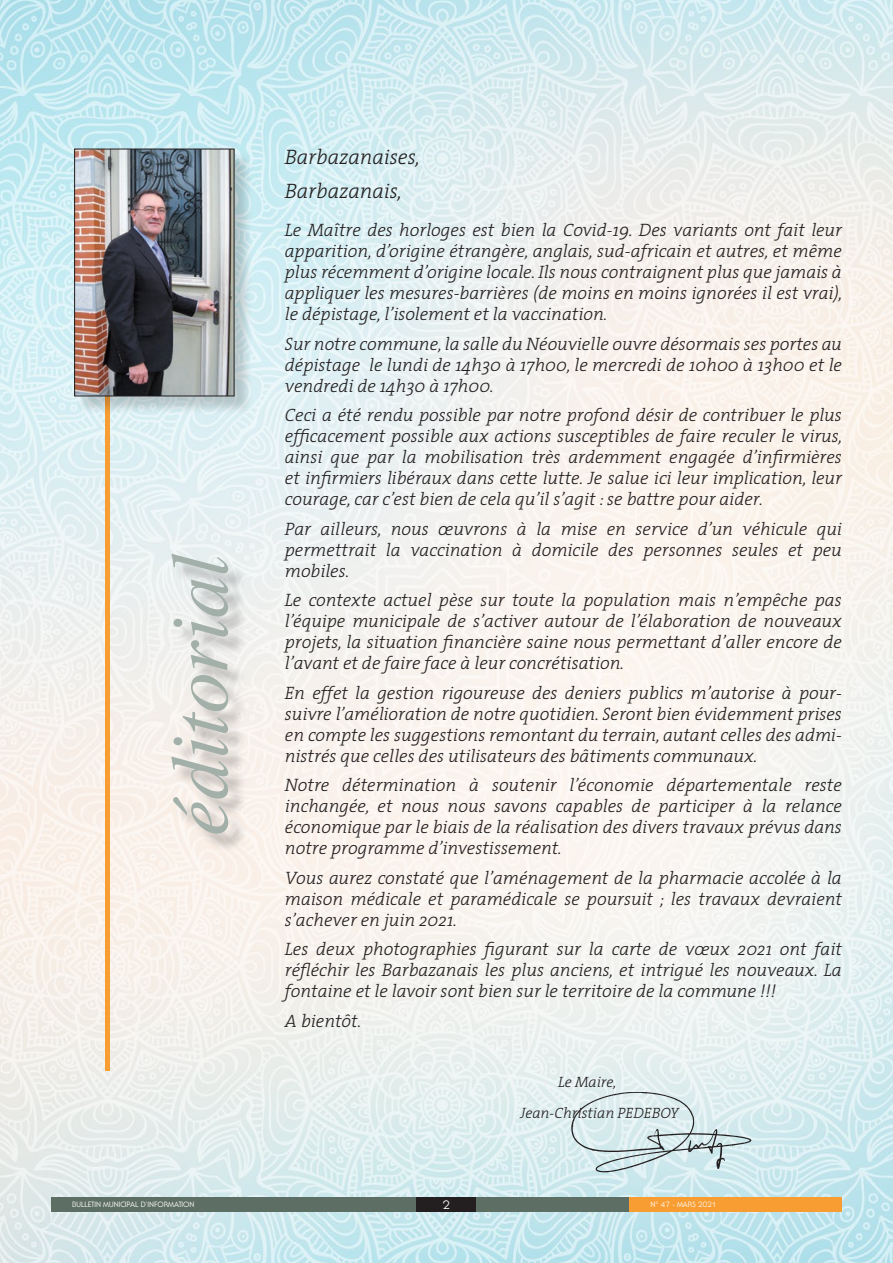
<style>
.page{position:relative;width:893px;height:1263px;background:#fff}
.page>*{position:absolute;margin:0;border:0;box-sizing:border-box;transform-origin:0 0}
.t1{font:italic 81.9px "Times";color:#a3b0aa}
.t2{font:italic 300 21px/33.8px "The Serif";color:#231f20}
.t3{font:italic 300 18px/21px "The Serif";color:#231f20;text-align:justify}
.t4{font:italic 300 15px/31px "The Serif";color:#231f20}
.t5{font:12px "Serif Gothic Std";color:#fff}
.t6{font:7.5px "Serif Gothic Std";color:#fff}
</style>
<div class="page">
<img style="left:0;top:0;width:893px;height:1263px">
<img style="left:571px;top:1093px;width:181px;height:79px">
<div style="left:174px;top:557px;width:73px;height:295px;background:#231f20;opacity:.3"></div>
<div style="left:105px;top:397px;width:5px;height:674px;background:#f89d31"></div>
<div style="left:76px;top:151px;width:177px;height:264px;background:#231f20;opacity:.2"></div>
<img style="left:76px;top:151px;width:156px;height:243px">
<div style="left:74px;top:149px;width:160px;height:247px;border:1px solid #231f20"></div>
<div style="left:51px;top:1197px;width:791px;height:15px;background:#5d6e65"></div>
<div style="left:417px;top:1197px;width:59px;height:15px;background:#231f20"></div>
<div style="left:629px;top:1197px;width:213px;height:15px;background:#f89d31"></div>
<h1 class="t1" style="left:129px;top:836px;width:284px;rotate:-90deg">éditorial</h1>
<p class="t2" style="left:285px;top:140px;width:137px">Barbazanaises,<br>Barbazanais,</p>
<p class="t3" style="left:285px;top:219px;width:559px">Le Maître des horloges est bien la Covid-19. Des variants ont fait leur apparition, d’origine étrangère, anglais, sud-africain et autres, et même plus récemment d’origine locale. Ils nous contraignent plus que jamais à appliquer les mesures-barrières (de moins en moins ignorées il est vrai), le dépistage, l’isolement et la vaccination.</p>
<p class="t3" style="left:285px;top:332px;width:559px">Sur notre commune, la salle du Néouvielle ouvre désormais ses portes au dépistage le lundi de 14h30 à 17h00, le mercredi de 10h00 à 13h00 et le vendredi de 14h30 à 17h00.</p>
<p class="t3" style="left:285px;top:404px;width:559px">Ceci a été rendu possible par notre profond désir de contribuer le plus efficacement possible aux actions susceptibles de faire reculer le virus, ainsi que par la mobilisation très ardemment engagée d’infirmières et infirmiers libéraux dans cette lutte. Je salue ici leur implication, leur courage, car c’est bien de cela qu’il s’agit : se battre pour aider.</p>
<p class="t3" style="left:285px;top:517px;width:559px">Par ailleurs, nous œuvrons à la mise en service d’un véhicule qui permettrait la vaccination à domicile des personnes seules et peu mobiles.</p>
<p class="t3" style="left:285px;top:589px;width:559px">Le contexte actuel pèse sur toute la population mais n’empêche pas l’équipe municipale de s’activer autour de l’élaboration de nouveaux projets, la situation financière saine nous permettant d’aller encore de l’avant et de faire face à leur concrétisation.</p>
<p class="t3" style="left:285px;top:681px;width:559px">En effet la gestion rigoureuse des deniers publics m’autorise à pour&shy;suivre l’amélioration de notre quotidien. Seront bien évidemment prises en compte les suggestions remontant du terrain, autant celles des admi&shy;nistrés que celles des utilisateurs des bâtiments communaux.</p>
<p class="t3" style="left:285px;top:774px;width:559px">Notre détermination à soutenir l’économie départementale reste inchangée, et nous nous savons capables de participer à la relance économique par le biais de la réalisation des divers travaux prévus dans notre programme d’investissement.</p>
<p class="t3" style="left:285px;top:866px;width:559px">Vous aurez constaté que l’aménagement de la pharmacie accolée à la maison médicale et paramédicale se poursuit ; les travaux devraient s’achever en juin 2021.</p>
<p class="t3" style="left:285px;top:938px;width:559px">Les deux photographies figurant sur la carte de vœux 2021 ont fait réfléchir les Barbazanais les plus anciens, et intrigué les nouveaux. La fontaine et le lavoir sont bien sur le territoire de la commune !!!</p>
<p class="t3" style="left:285px;top:1010px;width:78px">A bientôt.</p>
<p class="t4" style="left:521px;top:1066px;width:160px;text-indent:38px">Le Maire,<br>Jean-Christian PEDEBOY</p>
<p class="t6" style="left:72px;top:1200px;width:124px">BULLETIN MUNICIPAL D’INFORMATION</p>
<p class="t5" style="left:443px;top:1197px;width:9px">2</p>
<p class="t6" style="left:651px;top:1200px;width:67px">N° 47 - MARS 2021</p>
</div>
